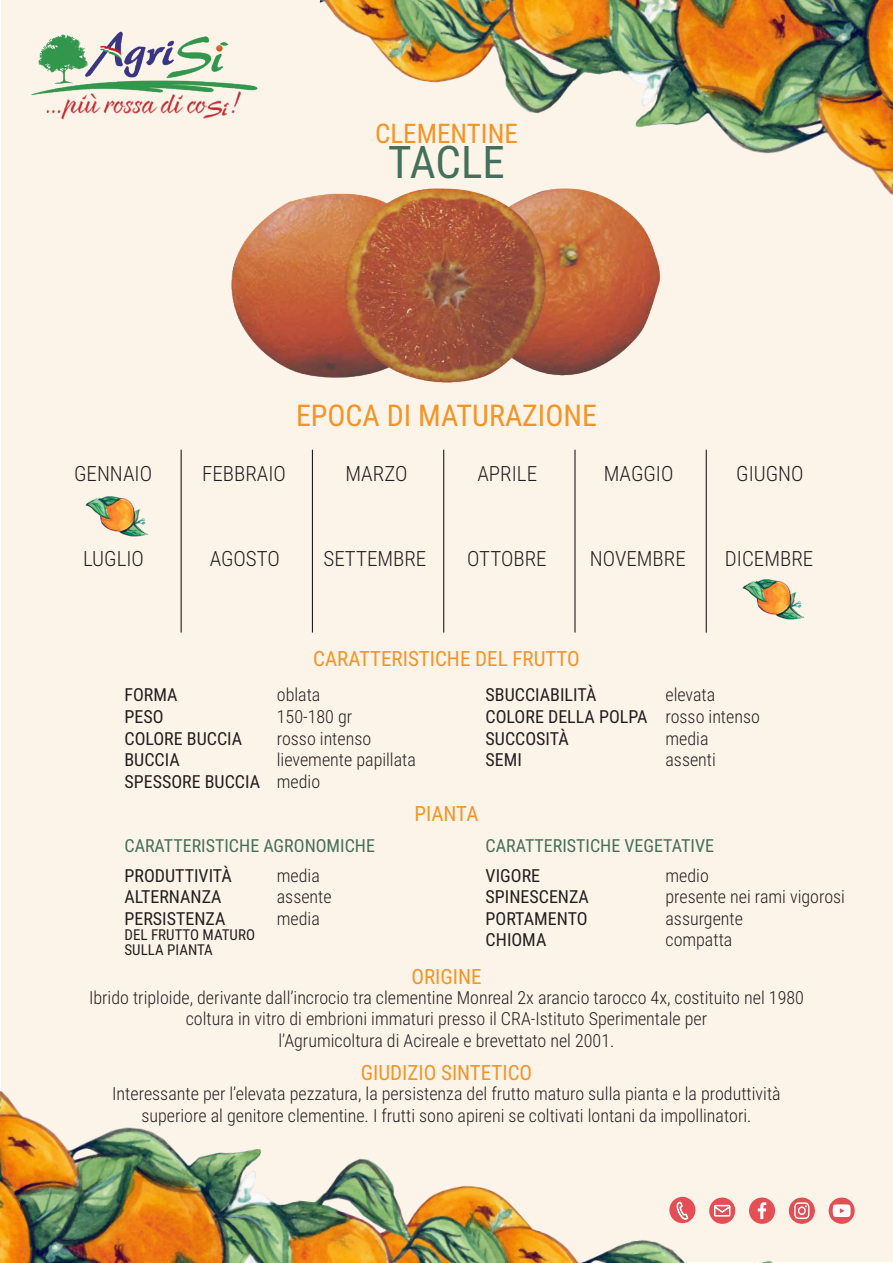
<style>
.page{position:relative;width:893px;height:1263px;background:#fff}
.page>*{position:absolute;margin:0;border:0;box-sizing:border-box;transform-origin:0 0}
.t1{font:45px "Roboto Condensed";letter-spacing:-.005em;color:#44705b}
.t2{font:30px "Roboto Condensed";color:#f49427}
.t3{font:27px "Roboto Condensed";color:#f49427}
.t4{font:300 21px "Roboto Condensed";color:#231f20}
.t5{font:21px "Roboto Condensed";color:#f49427}
.t6{font:300 18px "Roboto Condensed";color:#231f20}
.t7{font:18px "Roboto Condensed";color:#231f20}
.t8{font:18px "Roboto Condensed";color:#44705b}
.t9{font:15px "Roboto Condensed";color:#231f20}
</style>
<div class="page">
<div style="left:1px;top:1px;width:891px;height:1261px;background:#fdf4e9"></div>
<img style="left:0;top:1074px;width:893px;height:189px">
<img style="left:303px;top:0;width:590px;height:208px">
<img style="left:231px;top:177px;width:438px;height:206px">
<div style="left:669px;top:1197px;width:26px;height:26px;background:#e34f55;border-radius:50%"></div>
<svg style="left:709px;top:1197px;width:26px;height:27px"></svg>
<svg style="left:789px;top:1197px;width:26px;height:27px"></svg>
<div style="left:749px;top:1197px;width:26px;height:27px;background:#e34f55;border-radius:50%"></div>
<div style="left:829px;top:1197px;width:26px;height:27px;background:#e34f55;border-radius:50%"></div>
<svg style="left:677px;top:1202px;width:11px;height:17px"></svg>
<svg style="left:714px;top:1205px;width:16px;height:11px"></svg>
<svg style="left:758px;top:1202px;width:8px;height:17px"></svg>
<svg style="left:794px;top:1202px;width:15px;height:17px"></svg>
<svg style="left:833px;top:1204px;width:18px;height:13px"></svg>
<img style="left:31px;top:31px;width:227px;height:89px">
<hr style="left:181px;top:450px;width:1px;height:182px;background:#231f20">
<hr style="left:312px;top:450px;width:1px;height:182px;background:#231f20">
<hr style="left:443px;top:450px;width:1px;height:182px;background:#231f20">
<hr style="left:574px;top:450px;width:2px;height:182px;background:#231f20">
<hr style="left:706px;top:450px;width:1px;height:182px;background:#231f20">
<img style="left:85px;top:496px;width:64px;height:41px">
<img style="left:742px;top:579px;width:63px;height:41px">
<p class="t3" style="left:375px;top:114px;width:144px">CLEMENTINE</p>
<p class="t1" style="left:388px;top:131px;width:118px">TACLE</p>
<p class="t4" style="left:74px;top:459px;width:79px">GENNAIO</p>
<p class="t4" style="left:83px;top:544px;width:62px">LUGLIO</p>
<p class="t2" style="left:296px;top:395px;width:302px">EPOCA DI MATURAZIONE</p>
<p class="t4" style="left:202px;top:459px;width:85px">FEBBRAIO</p>
<p class="t4" style="left:345px;top:459px;width:64px">MARZO</p>
<p class="t4" style="left:477px;top:459px;width:61px">APRILE</p>
<p class="t4" style="left:604px;top:459px;width:71px">MAGGIO</p>
<p class="t4" style="left:210px;top:544px;width:72px">AGOSTO</p>
<p class="t4" style="left:323px;top:544px;width:104px">SETTEMBRE</p>
<p class="t4" style="left:467px;top:544px;width:81px">OTTOBRE</p>
<p class="t4" style="left:590px;top:544px;width:97px">NOVEMBRE</p>
<p class="t5" style="left:313px;top:644px;width:268px">CARATTERISTICHE DEL FRUTTO</p>
<p class="t4" style="left:736px;top:459px;width:69px">GIUGNO</p>
<p class="t4" style="left:725px;top:544px;width:90px">DICEMBRE</p>
<p class="t7" style="left:125px;top:682px;width:55px">FORMA</p>
<p class="t7" style="left:125px;top:704px;width:41px">PESO</p>
<p class="t7" style="left:125px;top:725px;width:119px">COLORE BUCCIA</p>
<p class="t7" style="left:125px;top:747px;width:57px">BUCCIA</p>
<p class="t7" style="left:125px;top:769px;width:137px">SPESSORE BUCCIA</p>
<p class="t6" style="left:277px;top:682px;width:45px">oblata</p>
<p class="t6" style="left:277px;top:704px;width:77px">150-180 gr</p>
<p class="t6" style="left:277px;top:725px;width:96px">rosso intenso</p>
<p class="t6" style="left:277px;top:747px;width:141px">lievemente papillata</p>
<p class="t6" style="left:277px;top:769px;width:45px">medio</p>
<p class="t5" style="left:414px;top:798px;width:66px">PIANTA</p>
<p class="t7" style="left:486px;top:682px;width:112px">SBUCCIABILITÀ</p>
<p class="t7" style="left:486px;top:704px;width:163px">COLORE DELLA POLPA</p>
<p class="t7" style="left:486px;top:725px;width:85px">SUCCOSITÀ</p>
<p class="t7" style="left:486px;top:747px;width:38px">SEMI</p>
<p class="t6" style="left:665px;top:682px;width:51px">elevata</p>
<p class="t6" style="left:665px;top:704px;width:96px">rosso intenso</p>
<p class="t6" style="left:665px;top:725px;width:45px">media</p>
<p class="t6" style="left:665px;top:747px;width:52px">assenti</p>
<p class="t8" style="left:125px;top:833px;width:252px">CARATTERISTICHE AGRONOMICHE</p>
<p class="t7" style="left:125px;top:862px;width:109px">PRODUTTIVITÀ</p>
<p class="t7" style="left:125px;top:884px;width:99px">ALTERNANZA</p>
<p class="t7" style="left:125px;top:906px;width:102px">PERSISTENZA</p>
<p class="t9" style="left:125px;top:924px;width:132px">DEL FRUTTO MATURO</p>
<p class="t9" style="left:125px;top:939px;width:90px">SULLA PIANTA</p>
<p class="t6" style="left:277px;top:862px;width:45px">media</p>
<p class="t6" style="left:277px;top:884px;width:56px">assente</p>
<p class="t6" style="left:277px;top:906px;width:45px">media</p>
<p class="t8" style="left:486px;top:833px;width:230px">CARATTERISTICHE VEGETATIVE</p>
<p class="t7" style="left:486px;top:862px;width:56px">VIGORE</p>
<p class="t7" style="left:486px;top:884px;width:105px">SPINESCENZA</p>
<p class="t7" style="left:486px;top:906px;width:104px">PORTAMENTO</p>
<p class="t7" style="left:486px;top:927px;width:62px">CHIOMA</p>
<p class="t6" style="left:665px;top:862px;width:45px">medio</p>
<p class="t6" style="left:665px;top:884px;width:181px">presente nei rami vigorosi</p>
<p class="t6" style="left:665px;top:906px;width:79px">assurgente</p>
<p class="t6" style="left:665px;top:927px;width:68px">compatta</p>
<p class="t5" style="left:411px;top:962px;width:72px">ORIGINE</p>
<p class="t6" style="left:89px;top:984px;width:716px">Ibrido triploide, derivante dall’incrocio tra clementine Monreal 2x arancio tarocco 4x, costituito nel 1980</p>
<p class="t6" style="left:186px;top:1006px;width:523px">coltura in vitro di embrioni immaturi presso il CRA-Istituto Sperimentale per</p>
<p class="t6" style="left:279px;top:1028px;width:337px">l’Agrumicoltura di Acireale e brevettato nel 2001.</p>
<p class="t6" style="left:112px;top:1081px;width:670px">Interessante per l’elevata pezzatura, la persistenza del frutto maturo sulla pianta e la produttività</p>
<p class="t6" style="left:141px;top:1103px;width:612px">superiore al genitore clementine. I frutti sono apireni se coltivati lontani da impollinatori.</p>
<p class="t5" style="left:361px;top:1057px;width:173px">GIUDIZIO SINTETICO</p>
</div>
